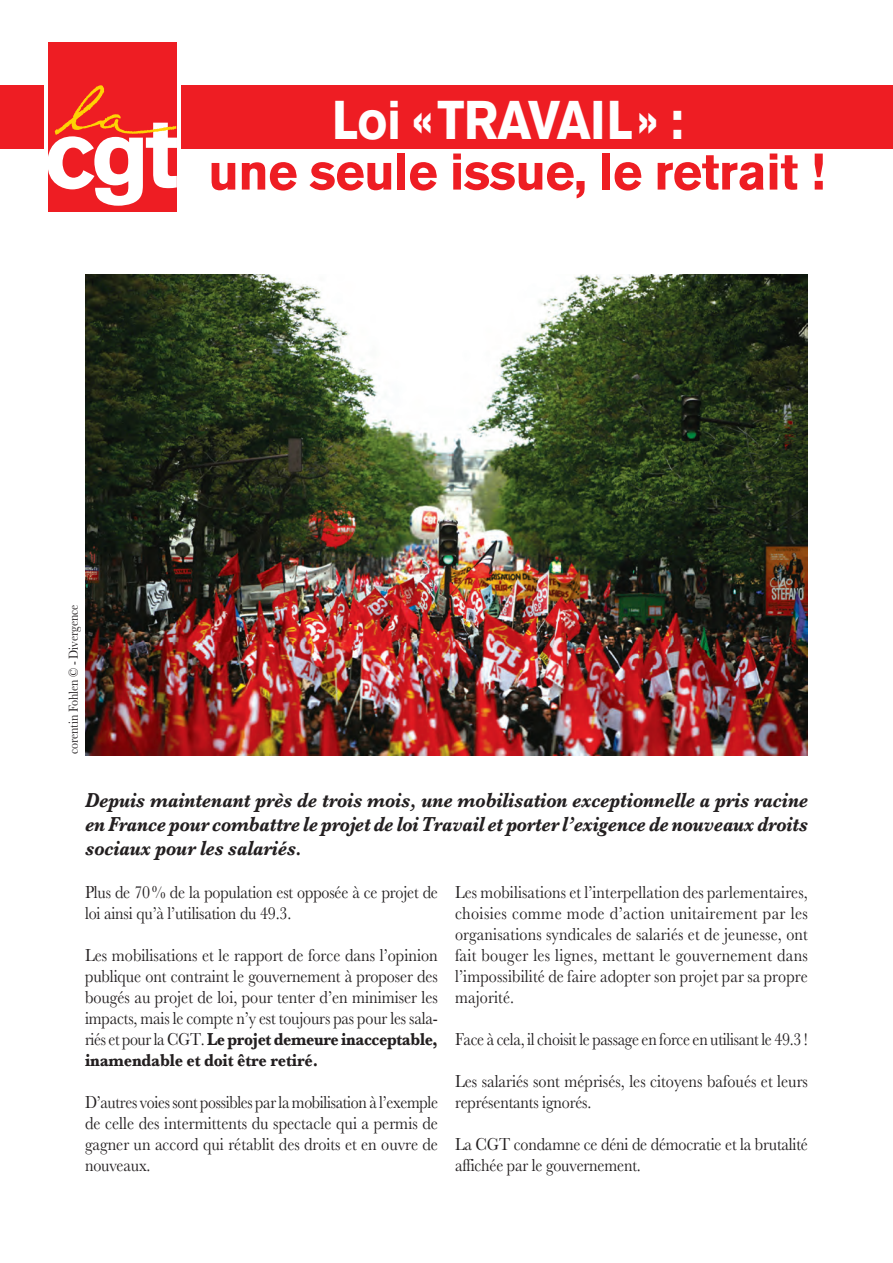
<style>
.page{position:relative;width:893px;height:1263px;background:#fff}
.page>*{position:absolute;margin:0;border:0;box-sizing:border-box;transform-origin:0 0}
.t1{font:700 54px "Akzidenz Grotesk BE";letter-spacing:-.01em;color:#fff;scale:.89 1}
.t2{font:700 51px "Akzidenz Grotesk BE";letter-spacing:-.01em;color:#ee1d23}
.t3{font:italic 700 21px/24px "Baskerville";letter-spacing:-.015em;color:#231f20;text-align:justify;scale:.89 1}
.t4{font:18px/21px "Baskerville";letter-spacing:-.01em;color:#231f20;scale:.89 1}
.t5{font:18px/21px "Baskerville";letter-spacing:-.01em;color:#231f20;text-align:justify;scale:.9 1}
.t6{font:18px/21px "Baskerville";letter-spacing:-.01em;color:#231f20;text-align:justify;scale:.88 1}
.t7{font:13.5px "Baskerville";letter-spacing:-.01em;color:#231f20;scale:.89 1}
.s1{font-weight:700}
</style>
<div class="page">
<div style="left:0;top:85px;width:893px;height:64px;background:#ee1d23"></div>
<div style="left:44px;top:43px;width:136px;height:169px;background:#fff"></div>
<div style="left:48px;top:43px;width:128px;height:169px;background:#ee1d23"></div>
<svg style="left:48px;top:85px;width:129px;height:121px"></svg>
<img style="left:85px;top:275px;width:723px;height:480px">
<h1 class="t1" style="left:332px;top:89px;width:396px">Loi «TRAVAIL» :</h1>
<h2 class="t2" style="left:208px;top:142px;width:618px">une seule issue, le retrait !</h2>
<p class="t7" style="left:65px;top:754px;width:169px;rotate:-90deg">corentin Fohlen © - Divergence</p>
<p class="t3" style="left:85px;top:788px;width:814px">Depuis maintenant près de trois mois, une mobilisation exceptionnelle a pris racine en France pour combattre le projet de loi Travail et porter l’exigence de nouveaux droits sociaux pour les salariés.</p>
<p class="t4" style="left:85px;top:882px;width:398px">Plus de 70% de la population est opposée à ce projet de loi ainsi qu’à l’utilisation du 49.3.</p>
<p class="t5" style="left:85px;top:945px;width:394px">Les mobilisations et le rapport de force dans l’opinion publique ont contraint le gouvernement à proposer des bougés au projet de loi, pour tenter d’en minimiser les impacts, mais le compte n’y est toujours pas pour les sala&shy;riés et pour la CGT. <span class="s1">Le projet demeure inacceptable, inamendable et doit être retiré.</span></p>
<p class="t6" style="left:85px;top:1092px;width:403px">D’autres voies sont possibles par la mobilisation à l’exemple de celle des intermittents du spectacle qui a permis de gagner un accord qui rétablit des droits et en ouvre de nouveaux.</p>
<p class="t4" style="left:455px;top:882px;width:398px;text-align:justify">Les mobilisations et l’interpellation des parlementaires, choisies comme mode d’action unitairement par les organisations syndicales de salariés et de jeunesse, ont fait bouger les lignes, mettant le gouvernement dans l’impossibilité de faire adopter son projet par sa propre majorité.</p>
<p class="t4" style="left:455px;top:1029px;width:398px">Face à cela, il choisit le passage en force en utilisant le 49.3 !</p>
<p class="t5" style="left:455px;top:1071px;width:394px">Les salariés sont méprisés, les citoyens bafoués et leurs représentants ignorés.</p>
<p class="t4" style="left:455px;top:1134px;width:398px">La CGT condamne ce déni de démocratie et la brutalité affichée par le gouvernement.</p>
</div>
